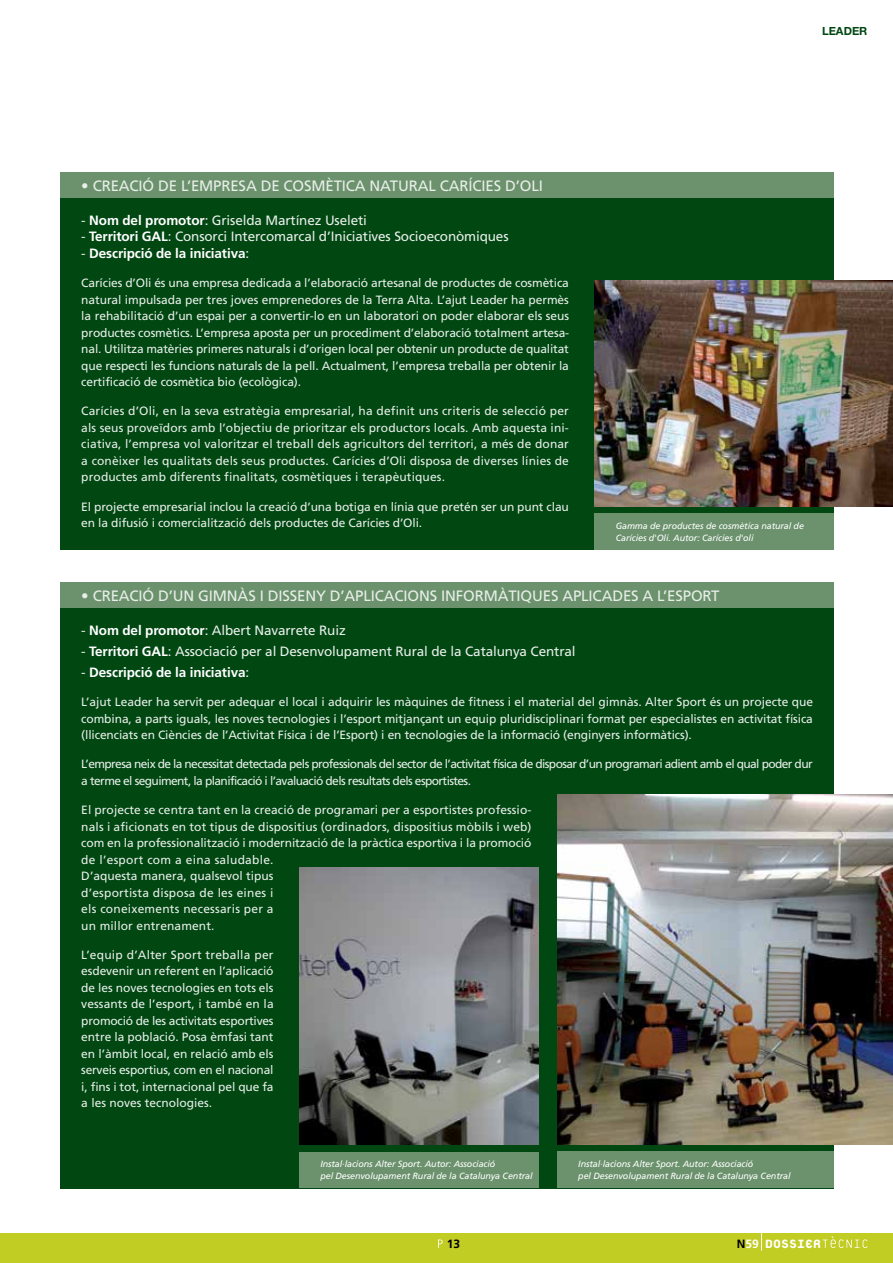
<style>
.page{position:relative;width:893px;height:1263px;background:#fff}
.page>*{position:absolute;margin:0;border:0;box-sizing:border-box;transform-origin:0 0}
.t1{font:800 18px "Platelet";color:#fff;scale:.96 1}
.t2{font:15px "Frutiger";letter-spacing:-.01em;color:#e8eee8}
.t3{font:13.5px "Frutiger";letter-spacing:-.01em;color:#e8eee8}
.t4{font:700 13.5px "Frutiger";letter-spacing:-.01em;color:#fff}
.t5{font:12px/16.5px "Frutiger";letter-spacing:-.01em;color:#e8eee8;text-align:justify}
.t6{font:12px/16.5px "Frutiger";letter-spacing:-.05em;color:#e8eee8}
.t7{font:700 12px "Frutiger";color:#000}
.t8{font:700 11.25px "Helvetica Neue LT Pro";color:#004712}
.t9{font:italic 9px/12px "Frutiger";letter-spacing:-.01em;color:#fff}
.s1{font-weight:700;color:#fff}
.s2{font-weight:400;color:#e8eee8}
.s3{font-family:"Frutiger";font-weight:700;font-size:12px;color:#000}
.s4{font-family:"Frutiger";font-weight:700;font-size:12px}
</style>
<div class="page">
<div style="left:0;top:1233px;width:893px;height:30px;background:#c2cd23"></div>
<svg style="left:761px;top:1233px;width:1px;height:17px"></svg>
<svg style="left:823px;top:1236px;width:44px;height:12px"></svg>
<svg style="left:438px;top:1239px;width:5px;height:9px"></svg>
<div style="left:60px;top:583px;width:774px;height:605px;background:#004712"></div>
<div style="left:60px;top:172px;width:774px;height:378px;background:#004712"></div>
<div style="left:60px;top:583px;width:774px;height:25px;background:#6b926d"></div>
<div style="left:60px;top:172px;width:774px;height:26px;background:#6b926d"></div>
<img style="left:557px;top:795px;width:336px;height:349px">
<img style="left:594px;top:280px;width:299px;height:226px">
<img style="left:299px;top:867px;width:240px;height:277px">
<div style="left:299px;top:1152px;width:240px;height:36px;background:#6b926d"></div>
<div style="left:557px;top:1151px;width:277px;height:37px;background:#6b926d"></div>
<div style="left:594px;top:514px;width:240px;height:36px;background:#6b926d"></div>
<p class="t8" style="left:822px;top:24px;width:47px">LEADER</p>
<p class="t2" style="left:81px;top:177px;width:463px">• Creació de l’e mpresa decosmètica natural Carícies d’Oli</p>
<p class="t3" style="left:81px;top:212px;width:287px">- <span class="s1">Nom del promotor</span>: Griselda Martínez Useleti</p>
<p class="t3" style="left:81px;top:229px;width:429px">- <span class="s1">Territori GAL</span>: Consorci Intercomarcal d’Iniciatives Socioeconòmiques</p>
<p class="t4" style="left:81px;top:245px;width:169px"><span class="s2">-</span> Descripció de la iniciativa<span class="s2">:</span></p>
<p class="t5" style="left:81px;top:275px;width:489px">Carícies d’Oli és una empresa dedicada a l’elaboració artesanal de productes de cosmètica natural impulsada per tres joves emprenedores de la Terra Alta. L’ajut Leader ha permès la rehabilitació d’un espai per a convertir-lo en un laboratori on poder elaborar els seus productes cosmètics. L’empresa aposta per un procediment d’elaboració totalment artesa&shy;nal. Utilitza matèries primeres naturals i d’origen local per obtenir un producte de qualitat que respecti les funcions naturals de la pell. Actualment, l’empresa treballa per obtenir la certificació de cosmètica bio (ecològica).</p>
<p class="t5" style="left:81px;top:403px;width:489px">Carícies d’Oli, en la seva estratègia empresarial, ha definit uns criteris de selecció per als seus proveïdors amb l’objectiu de prioritzar els productors locals. Amb aquesta ini&shy;ciativa, l’empresa vol valoritzar el treball dels agricultors del territori, a més de donar a conèixer les qualitats dels seus productes. Carícies d’Oli disposa de diverses línies de productes amb diferents finalitats, cosmètiques i terapèutiques.</p>
<p class="t5" style="left:81px;top:498px;width:489px">El projecte empresarial inclou la creació d’una botiga en línia que pretén ser un punt clau en la difusió i comercialització dels productes de Carícies d’Oli.</p>
<p class="t9" style="left:616px;top:520px;width:190px">Gamma de productes de cosmètica natural de<br>Carícies d'Oli. Autor: Carícies d'oli</p>
<p class="t2" style="left:81px;top:587px;width:640px">• Creació d’un gimnàs i disseny d’aplicacions informàtiques aplicades a l’esport</p>
<p class="t3" style="left:81px;top:623px;width:266px">- <span class="s1">Nom del promotor</span>: Albert Navarrete Ruiz</p>
<p class="t3" style="left:81px;top:643px;width:496px">- <span class="s1">Territori GAL</span>: Associació per al Desenvolupament Rural de la Catalunya Central</p>
<p class="t4" style="left:81px;top:664px;width:169px"><span class="s2">-</span> Descripció de la iniciativa<span class="s2">:</span></p>
<p class="t5" style="left:81px;top:694px;width:733px">L’ajut Leader ha servit per adequar el local i adquirir les màquines de fitness i el material del gimnàs. Alter Sport és un projecte que combina, a parts iguals, les noves tecnologies i l’esport mitjançant un equip pluridisciplinari format per especialistes en activitat física (llicenciats en Ciències de l’Activitat Física i de l’Esport) i en tecnologies de la informació (enginyers informàtics).</p>
<p class="t6" style="left:81px;top:756px;width:733px">L’empresa neix de la necessitat detectada pels professionals del sector de l’activitat física de disposar d’un programari adient amb el qual poder dur a terme el seguiment, la planificació i l’avaluació dels resultats dels esportistes.</p>
<p class="t5" style="left:81px;top:802px;width:452px;text-align:left">El projecte se centra tant en la creació de programari per a esportistes professio&shy;nals i aficionats en tot tipus de dispositius (ordinadors, dispositius mòbils i web) com en la professionalització i modernització de la pràctica esportiva i la promoció de l’esport com a eina saludable.<br>D’aquesta manera, qualsevol tipus<br>d’esportista disposa de les eines i<br>els coneixements necessaris per a<br>un millor entrenament.</p>
<p class="t5" style="left:81px;top:946px;width:194px">L’equip d’Alter Sport treballa per esdevenir un referent en l’aplicació de les noves tecnologies en tots els vessants de l’esport, i també en la promoció de les activitats esportives entre la població. Posa èmfasi tant en l’àmbit local, en relació amb els serveis esportius, com en el nacional i, fins i tot, internacional pel que fa a les noves tecnologies.</p>
<p class="t9" style="left:320px;top:1158px;width:214px">Instal·lacions Alter Sport. Autor: Associació<br>pel Desenvolupament Rural de la Catalunya Central</p>
<p class="t9" style="left:578px;top:1158px;width:214px">Instal·lacions Alter Sport. Autor: Associació<br>pel Desenvolupament Rural de la Catalunya Central</p>
<p class="t7" style="left:447px;top:1236px;width:15px">13</p>
<h1 class="t1" style="left:737px;top:1235px;width:89px"><span class="s3">N</span><span class="s4">59</span> DOSSIER</h1>
</div>
